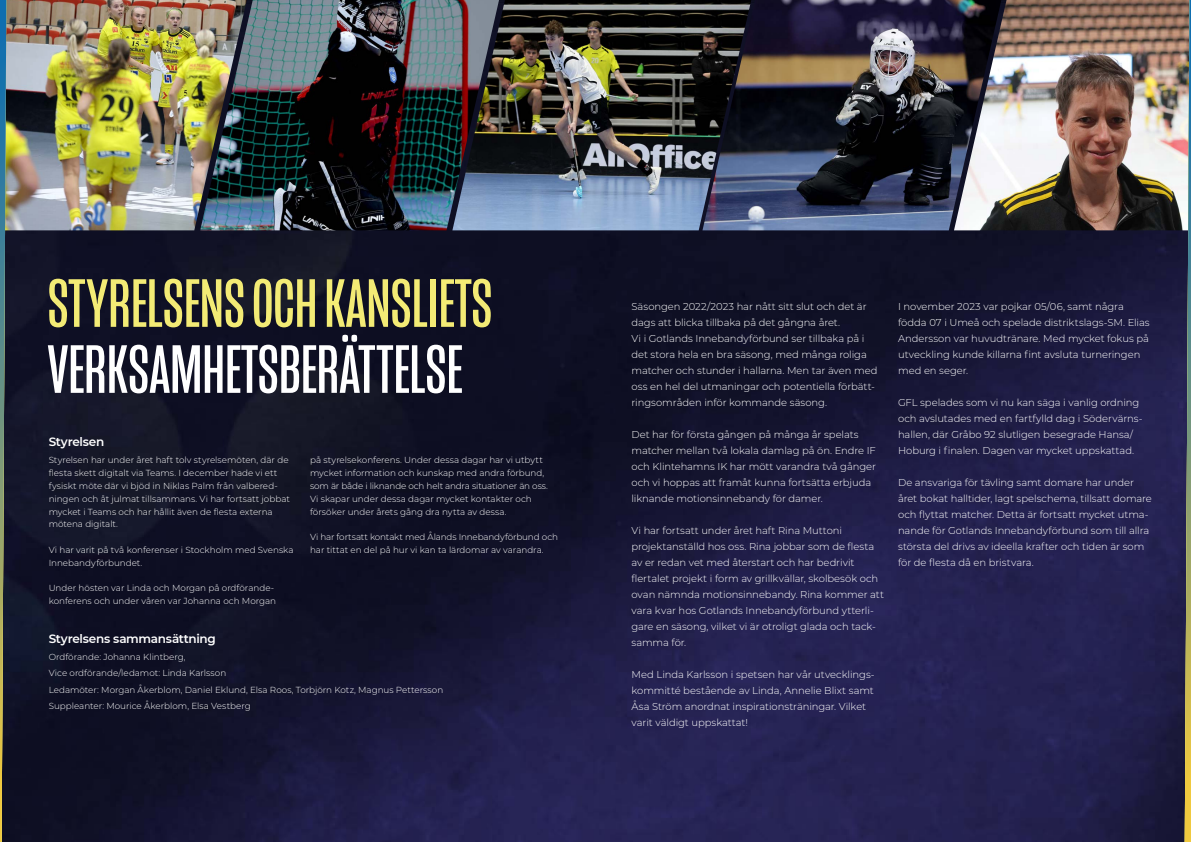
<style>
.page{position:relative;width:1191px;height:842px;background:#fff}
.page>*{position:absolute;margin:0;border:0;box-sizing:border-box;transform-origin:0 0}
.t1{font:70px "Mongoose";color:#f3eb75}
.t2{font:70px "Mongoose";color:#fff}
.t3{font:600 12px "Montserrat";letter-spacing:-.02em;color:#fff}
.t4{font:300 10px/16px "Montserrat";letter-spacing:-.005em;color:#fff}
.t5{font:300 8.8px/12.8px "Montserrat";color:#fff}
</style>
<div class="page">
<img style="left:6px;top:230px;width:1178px;height:612px">
<img style="left:6px;top:0;width:194px;height:230px">
<img style="left:200px;top:0;width:252px;height:230px">
<img style="left:452px;top:0;width:250px;height:230px">
<img style="left:702px;top:0;width:252px;height:230px">
<img style="left:954px;top:0;width:230px;height:230px">
<svg style="left:0;top:0;width:6px;height:842px;background:#4d6d6a"></svg>
<img style="left:1184px;top:0;width:7px;height:842px">
<h1 class="t1" style="left:47px;top:264px;width:446px">STYRELSENS OCH KANSLIETS</h1>
<h1 class="t2" style="left:47px;top:330px;width:416px">VERKSAMHETSBERÄTTELSE</h1>
<p class="t3" style="left:49px;top:433px;width:57px">Styrelsen</p>
<p class="t5" style="left:49px;top:453px;width:243px">Styrelsen har under året haft tolv styrelsemöten, där de flesta skett digitalt via Teams. I december hade vi ett fysiskt möte där vi bjöd in Niklas Palm från valbered&shy;ningen och åt julmat tillsammans. Vi har fortsatt jobbat mycket i Teams och har hållit även de flesta externa mötena digitalt.</p>
<p class="t5" style="left:49px;top:543px;width:246px">Vi har varit på två konferenser i Stockholm med Svenska<br>Innebandyförbundet.</p>
<p class="t5" style="left:49px;top:581px;width:229px">Under hösten var Linda och Morgan på ordförande&shy;konferens och under våren var Johanna och Morgan</p>
<p class="t5" style="left:310px;top:453px;width:239px">på styrelsekonferens. Under dessa dagar har vi utbytt mycket information och kunskap med andra förbund, som är både i liknande och helt andra situationer än oss.<br>Vi skapar under dessa dagar mycket kontakter och försöker under årets gång dra nytta av dessa.</p>
<p class="t5" style="left:310px;top:530px;width:250px">Vi har fortsatt kontakt med Ålands Innebandyförbund och har tittat en del på hur vi kan ta lärdomar av varandra.</p>
<p class="t3" style="left:49px;top:630px;width:169px">Styrelsens sammansättning</p>
<p class="t5" style="left:49px;top:648px;width:396px;line-height:16.5px">Ordförande: Johanna Klintberg,<br>Vice ordförande/ledamot: Linda Karlsson<br>Ledamöter: Morgan Åkerblom, Daniel Eklund, Elsa Roos, Torbjörn Kotz, Magnus Pettersson Suppleanter: Mourice Åkerblom, Elsa Vestberg</p>
<p class="t4" style="left:631px;top:298px;width:247px">Säsongen 2022/2023 har nått sitt slut och det är dags att blicka tillbaka på det gångna året.<br>Vi i Gotlands Innebandyförbund ser tillbaka på i det stora hela en bra säsong, med många roliga matcher och stunder i hallarna. Men tar även med oss en hel del utmaningar och potentiella förbätt&shy;ringsområden inför kommande säsong.</p>
<p class="t4" style="left:631px;top:426px;width:246px">Det har för första gången på många år spelats matcher mellan två lokala damlag på ön. Endre IF och Klintehamns IK har mött varandra två gånger och vi hoppas att framåt kunna fortsätta erbjuda liknande motionsinnebandy för damer.</p>
<p class="t4" style="left:631px;top:522px;width:254px">Vi har fortsatt under året haft Rina Muttoni projektanställd hos oss. Rina jobbar som de flesta av er redan vet med återstart och har bedrivit flertalet projekt i form av grillkvällar, skolbesök och ovan nämnda motionsinnebandy. Rina kommer att vara kvar hos Gotlands Innebandyförbund ytterli&shy;gare en säsong, vilket vi är otroligt glada och tack&shy;samma för.</p>
<p class="t4" style="left:631px;top:666px;width:245px">Med Linda Karlsson i spetsen har vår utvecklings&shy;kommitté bestående av Linda, Annelie Blixt samt Åsa Ström anordnat inspirationsträningar. Vilket varit väldigt uppskattat!</p>
<p class="t4" style="left:898px;top:298px;width:253px">I november 2023 var pojkar 05/06, samt några födda 07 i Umeå och spelade distriktslags-SM. Elias Andersson var huvudtränare. Med mycket fokus på utveckling kunde killarna fint avsluta turneringen med en seger.</p>
<p class="t4" style="left:898px;top:394px;width:246px">GFL spelades som vi nu kan säga i vanlig ordning och avslutades med en fartfylld dag i Södervärns&shy;hallen, där Gråbo 92 slutligen besegrade Hansa/ Hoburg i finalen. Dagen var mycket uppskattad.</p>
<p class="t4" style="left:898px;top:474px;width:255px">De ansvariga för tävling samt domare har under året bokat halltider, lagt spelschema, tillsatt domare och flyttat matcher. Detta är fortsatt mycket utma&shy;nande för Gotlands Innebandyförbund som till allra största del drivs av ideella krafter och tiden är som för de flesta då en bristvara.</p>
</div>
